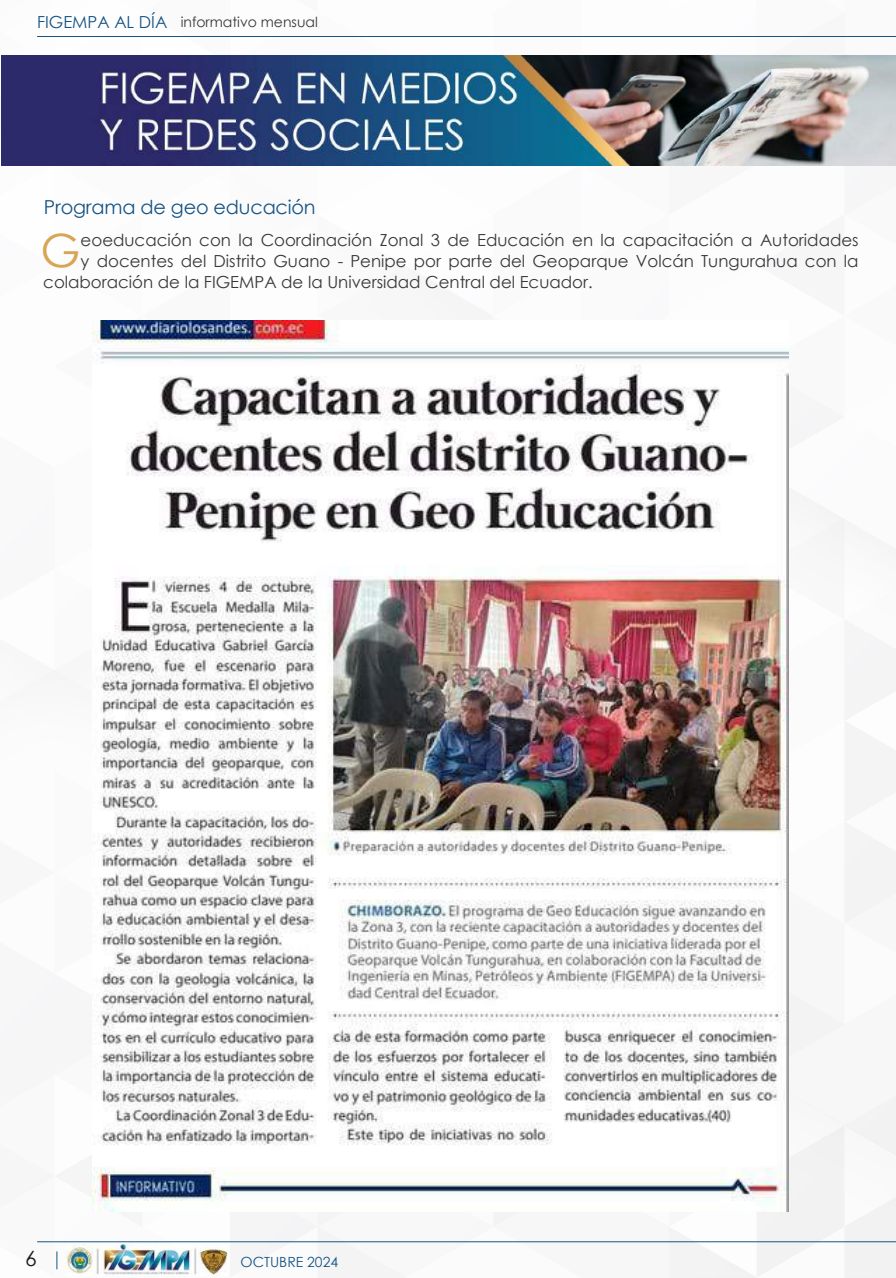
<style>
.page{position:relative;width:896px;height:1278px;background:#fff}
.page>*{position:absolute;margin:0;border:0;box-sizing:border-box;transform-origin:0 0}
.t1{font:45.85px "Century Gothic";color:#d8a554}
.t2{font:21px "Century Gothic";color:#1d1d1d}
.t3{font:19.25px "Century Gothic";letter-spacing:-.01em;color:#165484}
.t4{font:16.62px "Century Gothic";color:#383838}
.t5{font:14px "Century Gothic";color:#383838}
.t6{font:14px "Century Gothic";color:#165484}
.s1{font-size:16.62px;color:#165484}
</style>
<div class="page">
<img style="left:1px;top:55px;width:895px;height:1222px">
<img style="left:66px;top:1244px;width:161px;height:31px">
<img style="left:2px;top:56px;width:894px;height:110px">
<img style="left:92px;top:320px;width:696px;height:891px">
<svg style="left:56px;top:1251px;width:1px;height:18px"></svg>
<hr style="left:37px;top:36px;width:859px;height:1px;background:#165484">
<hr style="left:37px;top:1241px;width:859px;height:1px;background:#165484">
<p class="t5" style="left:37px;top:12px;width:282px"><span class="s1">FIGEMPA AL DÍA</span> informativo mensual</p>
<p class="t3" style="left:44px;top:194px;width:273px">Programa de geo educación</p>
<h1 class="t1" style="left:41px;top:218px;width:41px">G</h1>
<p class="t4" style="left:81px;top:228px;width:780px">eoeducación con la Coordinación Zonal 3 de Educación en la capacitación a Autoridades</p>
<p class="t4" style="left:81px;top:249px;width:780px">y docentes del Distrito Guano - Penipe por parte del Geoparque Volcán Tungurahua con la</p>
<p class="t4" style="left:43px;top:270px;width:551px">colaboración de la FIGEMPA de la Universidad Central del Ecuador.</p>
<p class="t2" style="left:25px;top:1243px;width:13px">6</p>
<p class="t6" style="left:241px;top:1251px;width:99px">OCTUBRE 2024</p>
</div>
